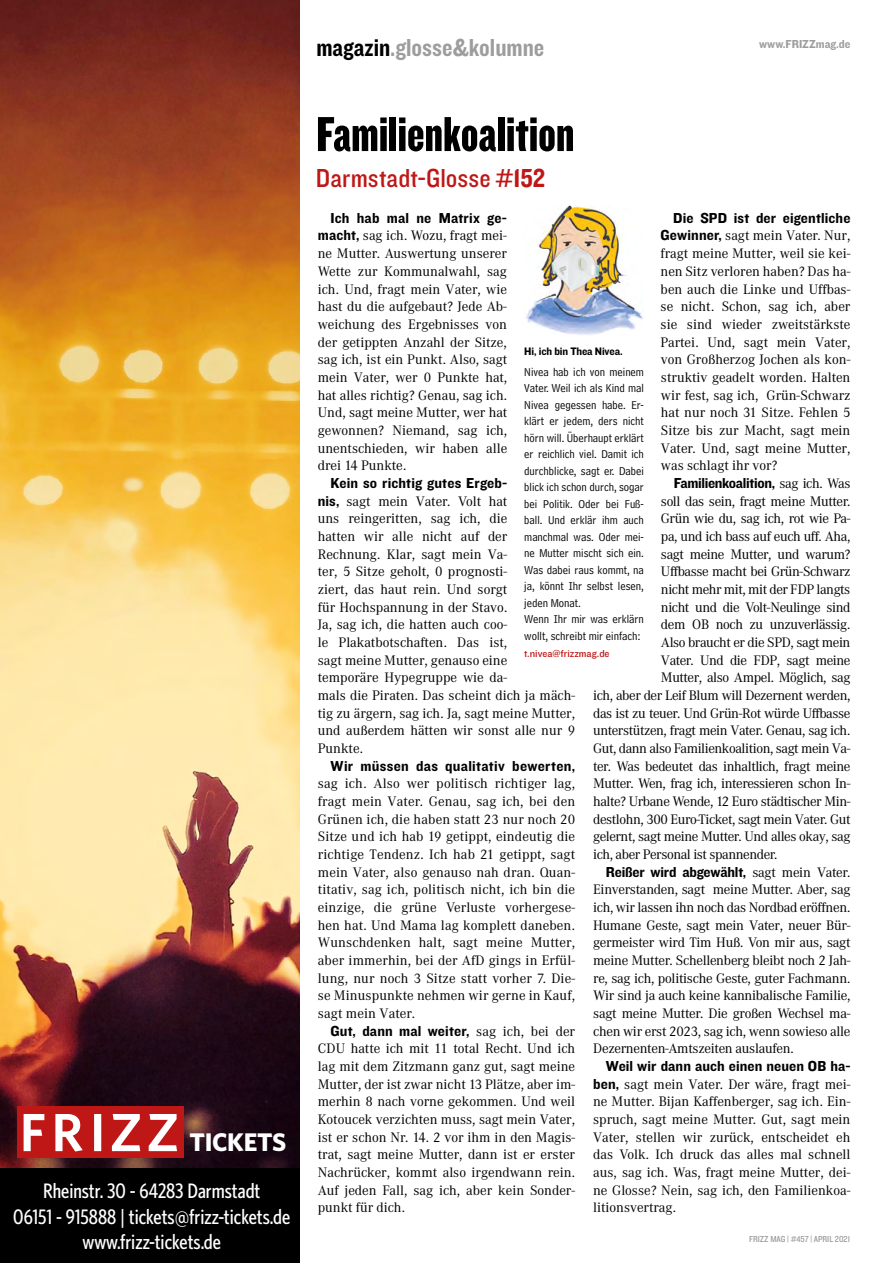
<style>
.page{position:relative;width:893px;height:1263px;background:#fff}
.page>*{position:absolute;margin:0;border:0;box-sizing:border-box;transform-origin:0 0}
.t1{font:51px "Knockout HTF69 Full Liteweight";letter-spacing:-.005em;color:#000}
.t2{font:27px "Knockout HTF30 Junior Welterwt";letter-spacing:.005em;color:#be1716}
.t3{font:25.5px "Knockout HTF50 Welterweight";color:#9d9d9c}
.t4{font:25.5px "Whitney Bold SC";letter-spacing:-.01em;color:#fff}
.t5{font:500 21px/25.2px "Whitney Condensed";color:#fff;text-align:center}
.t6{font:15px "Knockout HTF51 Middleweight";letter-spacing:.01em;color:#000}
.t7{font:15px "Knockout HTF51 Middleweight";letter-spacing:-.01em;color:#000}
.t8{font:15px "Knockout HTF51 Middleweight";letter-spacing:-.02em;color:#000}
.t9{font:13.5px/17.7px "Corporate ABQ";letter-spacing:-.02em;color:#000;text-align:justify}
.t10{font:13.5px/17.7px "Corporate ABQ";color:#000}
.t11{font:12px/16.5px "Bell Centennial Address";color:#000}
.t12{font:12px "Knockout HTF51 Middleweight";color:#9d9d9c}
.t13{font:11.25px "Knockout HTF51 Middleweight";letter-spacing:-.01em;color:#000}
.t14{font:10.5px "Knockout HTF31 Junior Middlewt";color:#be1716}
.t15{font:9px "Knockout HTF30 Junior Welterwt";color:#9d9d9c}
.s1{color:#000}
.s2{font-family:"Knockout HTF50 Welterweight"}
.s3{font-family:"Knockout HTF51 Middleweight";font-size:15px}
.s4{font-family:"Corporate ABQ";font-size:13.5px}
</style>
<div class="page">
<img style="left:526px;top:205px;width:117px;height:130px">
<img style="left:550px;top:243px;width:50px;height:51px">
<img style="left:0;top:0;width:300px;height:1168px">
<div style="left:0;top:1168px;width:300px;height:95px;background:#000"></div>
<div style="left:17px;top:1107px;width:167px;height:51px;background:#be1716"></div>
<svg style="left:24px;top:1114px;width:153px;height:37px"></svg>
<h3 class="t4" style="left:189px;top:1127px;width:98px">TICKETS</h3>
<h3 class="t5" style="left:13px;top:1178px;width:278px">Rheinstr. 30 - 64283 Darmstadt<br>06151 - 915888 | tickets@frizz-tickets.de www.frizz-tickets.de</h3>
<h3 class="t3" style="left:316px;top:34px;width:229px"><span class="s1">magazin</span>.glosse&amp;kolumne</h3>
<h1 class="t1" style="left:316px;top:108px;width:260px">Familienkoalition</h1>
<h2 class="t2" style="left:316px;top:164px;width:231px">Darmstadt-Glosse <span class="s2">#152</span></h2>
<p class="t12" style="left:759px;top:38px;width:93px">www.FRIZZmag.de</p>
<p class="t6" style="left:673px;top:210px;width:179px">Die SPD ist der eigentliche</p>
<p class="t9" style="left:661px;top:227px;width:191px"><span class="s3">Gewinner,</span> sagt mein Vater. Nur, fragt meine Mutter, weil sie kei&shy;nen Sitz verloren haben? Das ha&shy;ben auch die Linke und Uffbas&shy;se nicht. Schon, sag ich, aber sie sind wieder zweitstärkste Partei. Und, sagt mein Vater, von Großherzog Jochen als kon&shy;struktiv geadelt worden. Halten wir fest, sag ich, Grün-Schwarz hat nur noch 31 Sitze. Fehlen 5<br>Sitze bis zur Macht, sagt mein Vater. Und, sagt meine Mutter, was schlagt ihr vor?</p>
<p class="t8" style="left:674px;top:475px;width:178px">Familienkoalition, <span class="s4">sag ich. Was</span></p>
<p class="t9" style="left:661px;top:492px;width:191px">soll das sein, fragt meine Mutter.</p>
<p class="t9" style="left:661px;top:510px;width:191px">Grün wie du, sag ich, rot wie Pa-</p>
<p class="t9" style="left:661px;top:527px;width:191px">pa, und ich bass auf euch uff. Aha,</p>
<p class="t9" style="left:661px;top:545px;width:191px">sagt meine Mutter, und warum?</p>
<p class="t9" style="left:661px;top:563px;width:191px">Uffbasse macht bei Grün-Schwarz</p>
<p class="t9" style="left:661px;top:580px;width:191px">nicht mehr mit, mit der FDP langts</p>
<p class="t9" style="left:661px;top:598px;width:191px">nicht und die Volt-Neulinge sind</p>
<p class="t9" style="left:661px;top:616px;width:191px">dem OB noch zu unzuverlässig.</p>
<p class="t9" style="left:661px;top:633px;width:191px">Also braucht er die SPD, sagt mein</p>
<p class="t9" style="left:661px;top:651px;width:191px">Vater. Und die FDP, sagt meine</p>
<p class="t9" style="left:661px;top:669px;width:191px">Mutter, also Ampel. Möglich, sag</p>
<p class="t9" style="left:593px;top:686px;width:259px">ich, aber der Leif Blum will Dezernent werden,</p>
<p class="t9" style="left:593px;top:704px;width:259px">das ist zu teuer. Und Grün-Rot würde Uffbasse</p>
<p class="t9" style="left:593px;top:722px;width:259px">unterstützen, fragt mein Vater. Genau, sag ich.</p>
<p class="t9" style="left:593px;top:739px;width:259px">Gut, dann also Familienkoalition, sagt mein Va-</p>
<p class="t9" style="left:593px;top:757px;width:259px">ter. Was bedeutet das inhaltlich, fragt meine</p>
<p class="t9" style="left:593px;top:775px;width:259px">Mutter. Wen, frag ich, interessieren schon In-</p>
<p class="t9" style="left:593px;top:793px;width:259px">halte? Urbane Wende, 12 Euro städtischer Min-</p>
<p class="t9" style="left:593px;top:810px;width:259px">destlohn, 300 Euro-Ticket, sagt mein Vater. Gut</p>
<p class="t9" style="left:593px;top:828px;width:259px">gelernt, sagt meine Mutter. Und alles okay, sag</p>
<p class="t9" style="left:593px;top:846px;width:186px">ich, aber Personal ist spannender.</p>
<p class="t7" style="left:606px;top:864px;width:246px">Reißer wird abgewählt, <span class="s4">sagt mein Vater.</span></p>
<p class="t9" style="left:593px;top:881px;width:259px">Einverstanden, sagt meine Mutter. Aber, sag ich, wir lassen ihn noch das Nordbad eröffnen.<br>Humane Geste, sagt mein Vater, neuer Bür&shy;germeister wird Tim Huß. Von mir aus, sagt meine Mutter. Schellenberg bleibt noch 2 Jah&shy;re, sag ich, politische Geste, guter Fachmann.<br>Wir sind ja auch keine kannibalische Familie, sagt meine Mutter. Die großen Wechsel ma&shy;chen wir erst 2023, sag ich, wenn sowieso alle Dezernenten-Amtszeiten auslaufen.</p>
<p class="t6" style="left:606px;top:1058px;width:246px">Weil wir dann auch einen neuen OB ha-</p>
<p class="t9" style="left:593px;top:1075px;width:259px"><span class="s3">ben,</span> sagt mein Vater. Der wäre, fragt mei&shy;ne Mutter. Bijan Kaffenberger, sag ich. Ein&shy;spruch, sagt meine Mutter. Gut, sagt mein Vater, stellen wir zurück, entscheidet eh das Volk. Ich druck das alles mal schnell aus, sag ich. Was, fragt meine Mutter, dei&shy;ne Glosse? Nein, sag ich, den Familienkoa&shy;litionsvertrag.</p>
<p class="t6" style="left:331px;top:210px;width:178px">Ich hab mal ne Matrix ge-</p>
<p class="t9" style="left:318px;top:227px;width:191px"><span class="s3">macht,</span> sag ich. Wozu, fragt mei&shy;ne Mutter. Auswertung unserer Wette zur Kommunalwahl, sag ich. Und, fragt mein Vater, wie hast du die aufgebaut? Jede Ab&shy;weichung des Ergebnisses von der getippten Anzahl der Sitze, sag ich, ist ein Punkt. Also, sagt mein Vater, wer 0 Punkte hat, hat alles richtig? Genau, sag ich.<br>Und, sagt meine Mutter, wer hat gewonnen? Niemand, sag ich, unentschieden, wir haben alle drei 14 Punkte.</p>
<p class="t6" style="left:331px;top:475px;width:178px">Kein so richtig gutes Ergeb-</p>
<p class="t10" style="left:318px;top:492px;width:259px"><span class="s3">nis,</span> sagt mein Vater. Volt hat<br>uns reingeritten, sag ich, die<br>hatten wir alle nicht auf der<br>Rechnung. Klar, sagt mein Va-<br>ter, 5 Sitze geholt, 0 prognosti-<br>ziert, das haut rein. Und sorgt<br>für Hochspannung in der Stavo.<br>Ja, sag ich, die hatten auch coo-<br>le Plakatbotschaften. Das ist,<br>sagt meine Mutter, genauso eine<br>temporäre Hypegruppe wie da-<br>mals die Piraten. Das scheint dich ja mäch&shy;tig zu ärgern, sag ich. Ja, sagt meine Mutter, und außerdem hätten wir sonst alle nur 9<br>Punkte.</p>
<p class="t6" style="left:331px;top:758px;width:246px">Wir müssen das qualitativ bewerten,</p>
<p class="t9" style="left:318px;top:775px;width:259px">sag ich. Also wer politisch richtiger lag, fragt mein Vater. Genau, sag ich, bei den Grünen ich, die haben statt 23 nur noch 20<br>Sitze und ich hab 19 getippt, eindeutig die richtige Tendenz. Ich hab 21 getippt, sagt mein Vater, also genauso nah dran. Quan&shy;titativ, sag ich, politisch nicht, ich bin die einzige, die grüne Verluste vorhergese&shy;hen hat. Und Mama lag komplett daneben.<br>Wunschdenken halt, sagt meine Mutter, aber immerhin, bei der AfD gings in Erfül&shy;lung, nur noch 3 Sitze statt vorher 7. Die&shy;se Minuspunkte nehmen wir gerne in Kauf, sagt mein Vater.</p>
<p class="t6" style="left:331px;top:1023px;width:246px">Gut, dann mal weiter, <span class="s4">sag ich, bei der</span></p>
<p class="t9" style="left:318px;top:1040px;width:259px">CDU hatte ich mit 11 total Recht. Und ich lag mit dem Zitzmann ganz gut, sagt meine Mutter, der ist zwar nicht 13 Plätze, aber im&shy;merhin 8 nach vorne gekommen. Und weil Kotoucek verzichten muss, sagt mein Vater, ist er schon Nr. 14. 2 vor ihm in den Magis&shy;trat, sagt meine Mutter, dann ist er erster Nachrücker, kommt also irgendwann rein.<br>Auf jeden Fall, sag ich, aber kein Sonder&shy;punkt für dich.</p>
<p class="t13" style="left:524px;top:345px;width:100px">Hi, ich bin Thea Nivea.</p>
<p class="t11" style="left:524px;top:363px;width:121px">Nivea hab ich von meinem<br>Vater. Weil ich als Kind mal<br>Nivea gegessen habe. Er&shy;klärt er jedem, ders nicht hörn will. Überhaupt erklärt er reichlich viel. Damit ich durchblicke, sagt er. Dabei blick ich schon durch, sogar bei Politik. Oder bei Fuß&shy;ball. Und erklär ihm auch manchmal was. Oder mei&shy;ne Mutter mischt sich ein.<br>Was dabei raus kommt, na ja, könnt Ihr selbst lesen, jeden Monat.<br>Wenn Ihr mir was erklärn wollt, schreibt mir einfach:</p>
<p class="t14" style="left:524px;top:648px;width:87px">t.nivea@frizzmag.de</p>
<p class="t15" style="left:749px;top:1234px;width:102px">FRIZZ MAG | #457 | APRIL 2021</p>
</div>
